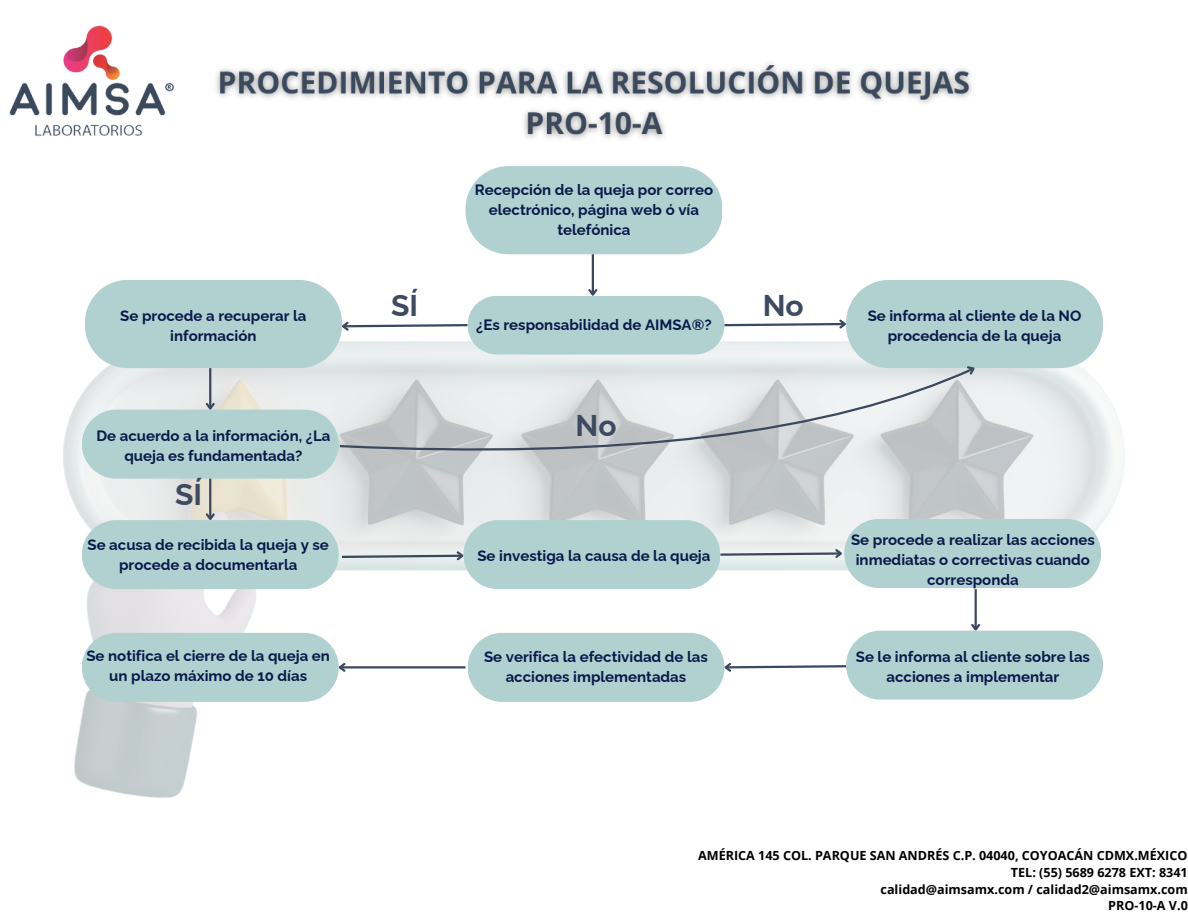
<style>
.page{position:relative;width:1188px;height:918px;background:#fff}
.page>*{position:absolute;margin:0;border:0;box-sizing:border-box;transform-origin:0 0}
.t1{font:700 30px "Raleway";color:#3d4a61}
.t2{font:700 15px/20.1px "Raleway";color:#0a194a;text-align:center}
.t3{font:700 12.6px "Open Sans";color:#000}
</style>
<div class="page">
<img style="left:24px;top:82px;width:1101px;height:716px">
<img style="left:9px;top:83px;width:166px;height:56px">
<img style="left:61px;top:25px;width:61px;height:58px">
<div style="left:466px;top:166px;width:256px;height:88px;background:#b0d1d0"></div>
<img style="left:209px;top:63px;width:775px;height:87px">
<hr style="left:592px;top:254px;width:2px;height:41px;background:#3a495d">
<div style="left:82px;top:410px;width:257px;height:69px;background:#b0d1d0;border-radius:35px"></div>
<hr style="left:209px;top:368px;width:2px;height:40px;background:#3a495d">
<svg style="left:204px;top:401px;width:13px;height:9px"></svg>
<svg style="left:337px;top:377px;width:645px;height:111px;background:#d2d6d7"></svg>
<svg style="left:85px;top:280px;width:1018px;height:97px"></svg>
<hr style="left:209px;top:479px;width:2px;height:40px;background:#3a495d">
<svg style="left:204px;top:511px;width:13px;height:9px"></svg>
<div style="left:82px;top:520px;width:257px;height:69px;background:#b0d1d0;border-radius:35px"></div>
<svg style="left:340px;top:549px;width:124px;height:13px;background:#c8cfd3"></svg>
<div style="left:463px;top:520px;width:257px;height:69px;background:#b0d1d0;border-radius:35px"></div>
<svg style="left:719px;top:547px;width:126px;height:13px"></svg>
<div style="left:844px;top:519px;width:257px;height:69px;background:#b0d1d0;border-radius:35px"></div>
<hr style="left:975px;top:589px;width:2px;height:41px;background:#3a495d">
<svg style="left:969px;top:622px;width:13px;height:9px"></svg>
<div style="left:846px;top:631px;width:257px;height:69px;background:#b0d1d0;border-radius:35px"></div>
<div style="left:82px;top:633px;width:257px;height:69px;background:#b0d1d0;border-radius:35px"></div>
<div style="left:468px;top:633px;width:256px;height:69px;background:#b0d1d0;border-radius:35px"></div>
<svg style="left:723px;top:661px;width:125px;height:13px"></svg>
<hr style="left:340px;top:666px;width:125px;height:3px;background:#3a495d">
<svg style="left:338px;top:661px;width:10px;height:13px"></svg>
<h2 class="t2" style="left:120px;top:306px;width:188px">Se procede a recuperar la información</h2>
<h3 class="t2" style="left:96px;top:426px;width:235px">De acuerdo a la información, ¿La queja es fundamentada?</h3>
<p class="t2" style="left:475px;top:180px;width:240px">Recepción de la queja por correo electrónico, página web ó vía telefónica</p>
<h3 class="t1" style="left:391px;top:288px;width:28px">SÍ</h3>
<h1 class="t1" style="left:763px;top:288px;width:43px">No</h1>
<h3 class="t2" style="left:476px;top:315px;width:237px">¿Es responsabilidad de AIMSA®?</h3>
<h3 class="t1" style="left:576px;top:408px;width:43px">No</h3>
<h2 class="t1" style="left:175px;top:477px;width:28px">SÍ</h2>
<h1 class="t2" style="left:88px;top:534px;width:243px">Se acusa de recibida la queja y se procede a documentarla</h1>
<h3 class="t2" style="left:477px;top:545px;width:235px">Se investiga la causa de la queja</h3>
<h3 class="t2" style="left:86px;top:646px;width:245px">Se notifica el cierre de la queja en un plazo máximo de 10 días</h3>
<h3 class="t2" style="left:484px;top:647px;width:225px">Se verifica la efectividad de las acciones implementadas</h3>
<h3 class="t2" style="left:868px;top:306px;width:215px">Se informa al cliente de la NO procedencia de la queja</h3>
<h3 class="t2" style="left:851px;top:529px;width:245px">Se procede a realizar las acciones inmediatas o correctivas cuando corresponda</h3>
<h3 class="t2" style="left:856px;top:647px;width:236px">Se le informa al cliente sobre las acciones a implementar</h3>
<h3 class="t3" style="left:698px;top:847px;width:491px">AMÉRICA 145 COL. PARQUE SAN ANDRÉS C.P. 04040, COYOACÁN CDMX.MÉXICO</h3>
<p class="t3" style="left:1011px;top:863px;width:178px">TEL: (55) 5689 6278 EXT: 8341</p>
<p class="t3" style="left:881px;top:880px;width:309px">calidad@aimsamx.com / calidad2@aimsamx.com</p>
<p class="t3" style="left:1108px;top:897px;width:81px">PRO-10-A V.0</p>
</div>
